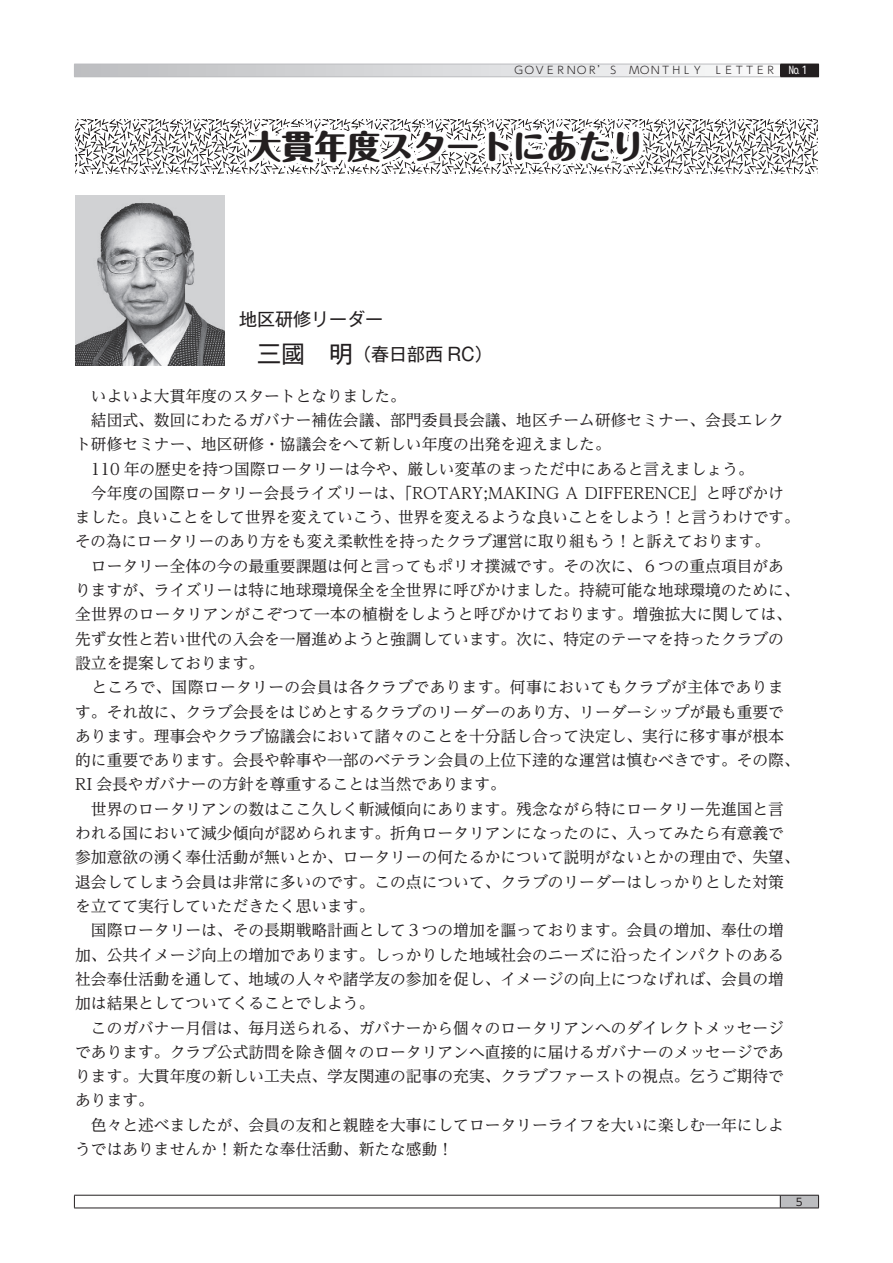
<style>
.page{position:relative;width:893px;height:1263px;background:#fff}
.page>*{position:absolute;margin:0;border:0;box-sizing:border-box;transform-origin:0 0}
.t1{font:800 33px "Maru Fo Pro";color:#231f20}
.t2{font:18px/34.5px "Gothic MB101 Pro";color:#231f20}
.t3{font:15.75px/24.3px "UD Reimin Pro";color:#231f20}
.t4{font:300 10.5px "UD Shin Go Pro";color:#231f20}
.t5{font:10.5px "UD Shin Go Pro";color:#231f20}
.s1{font-weight:400;color:#fff}
.s2{font-size:24px}
</style>
<div class="page">
<svg style="left:75px;top:119px;width:743px;height:54px"></svg>
<svg style="left:238px;top:122px;width:215px;height:50px"></svg>
<div style="left:444px;top:140px;width:38px;height:12px;border:9px solid #fff;border-radius:2px"></div>
<svg style="left:481px;top:63px;width:169px;height:111px"></svg>
<img style="left:75px;top:196px;width:149px;height:170px">
<svg style="left:75px;top:65px;width:705px;height:12px"></svg>
<div style="left:780px;top:64px;width:39px;height:13px;background:#231f20"></div>
<hr style="left:780px;top:77px;width:39px;height:1px;background:#231f20">
<hr style="left:74px;top:64px;width:706px;height:1px;background:#bcbdc0">
<svg style="left:74px;top:65px;width:1px;height:12px"></svg>
<hr style="left:74px;top:77px;width:706px;height:1px;background:#bcbdc0">
<div style="left:780px;top:1195px;width:39px;height:13px;background:#bcbdc0"></div>
<hr style="left:74px;top:1195px;width:706px;height:1px;background:#231f20">
<svg style="left:74px;top:1195px;width:1px;height:13px"></svg>
<hr style="left:780px;top:1195px;width:39px;height:1px;background:#231f20">
<svg style="left:780px;top:1195px;width:1px;height:13px"></svg>
<svg style="left:818px;top:1195px;width:1px;height:13px"></svg>
<hr style="left:74px;top:1208px;width:706px;height:1px;background:#231f20">
<hr style="left:780px;top:1208px;width:39px;height:1px;background:#231f20">
<p class="t4" style="left:513px;top:62px;width:298px">ＧＯＶＥＲＮＯＲ’Ｓ　ＭＯＮＴＨＬＹ　ＬＥＴＴＥＲ <span class="s1">№１</span></p>
<h1 class="t1" style="left:248px;top:120px;width:398px">大貫年度スタートにあたり</h1>
<p class="t2" style="left:257px;top:299px;width:237px;text-indent:-18px">地区研修リーダー<br><span class="s2">三國　明</span>（春日部西 RC）</p>
<p class="t3" style="left:75px;top:383px;width:710px">　いよいよ大貫年度のスタートとなりました。<br>　結団式、数回にわたるガバナー補佐会議、部門委員長会議、地区チーム研修セミナー、会長エレクト研修セミナー、地区研修・協議会をへて新しい年度の出発を迎えました。<br>　110 年の歴史を持つ国際ロータリーは今や、厳しい変革のまっただ中にあると言えましょう。</p>
<p class="t3" style="left:75px;top:480px;width:726px;text-indent:16px">今年度の国際ロータリー会長ライズリーは、「ROTARY;MAKING A DIFFERENCE」と呼びかけました。良いことをして世界を変えていこう、世界を変えるような良いことをしよう！と言うわけです。その為にロータリーのあり方をも変え柔軟性を持ったクラブ運営に取り組もう！と訴えております。<br>　ロータリー全体の今の最重要課題は何と言ってもポリオ撲滅です。その次に、６つの重点項目がありますが、ライズリーは特に地球環境保全を全世界に呼びかけました。持続可能な地球環境のために、全世界のロータリアンがこぞつて一本の植樹をしようと呼びかけております。増強拡大に関しては、先ず女性と若い世代の入会を一層進めようと強調しています。次に、特定のテーマを持ったクラブの設立を提案しております。<br>　ところで、国際ロータリーの会員は各クラブであります。何事においてもクラブが主体であります。それ故に、クラブ会長をはじめとするクラブのリーダーのあり方、リーダーシップが最も重要であります。理事会やクラブ協議会において諸々のことを十分話し合って決定し、実行に移す事が根本的に重要であります。会長や幹事や一部のベテラン会員の上位下逹的な運営は慎むべきです。その際、RI 会長やガバナーの方針を尊重することは当然であります。<br>　世界のロータリアンの数はここ久しく斬減傾向にあります。残念ながら特にロータリー先進国と言われる国において減少傾向が認められます。折角ロータリアンになったのに、入ってみたら有意義で参加意欲の湧く奉仕活動が無いとか、ロータリーの何たるかについて説明がないとかの理由で、失望、退会してしまう会員は非常に多いのです。この点について、クラブのリーダーはしっかりとした対策を立てて実行していただきたく思います。<br>　国際ロータリーは、その長期戦略計画として３つの増加を謳っております。会員の増加、奉仕の増加、公共イメージ向上の増加であります。しっかりした地域社会のニーズに沿ったインパクトのある社会奉仕活動を通して、地域の人々や諸学友の参加を促し、イメージの向上につなげれば、会員の増加は結果としてついてくることでしよう。<br>　このガバナー月信は、毎月送られる、ガバナーから個々のロータリアンへのダイレクトメッセージであります。クラブ公式訪問を除き個々のロータリアンへ直接的に届けるガバナーのメッセージであります。大貫年度の新しい工夫点、学友関連の記事の充実、クラブファーストの視点。乞うご期待であります。<br>　色々と述べましたが、会員の友和と親睦を大事にしてロータリーライフを大いに楽しむ一年にしようではありませんか！新たな奉仕活動、新たな感動！</p>
<p class="t5" style="left:796px;top:1193px;width:8px">5</p>
</div>
